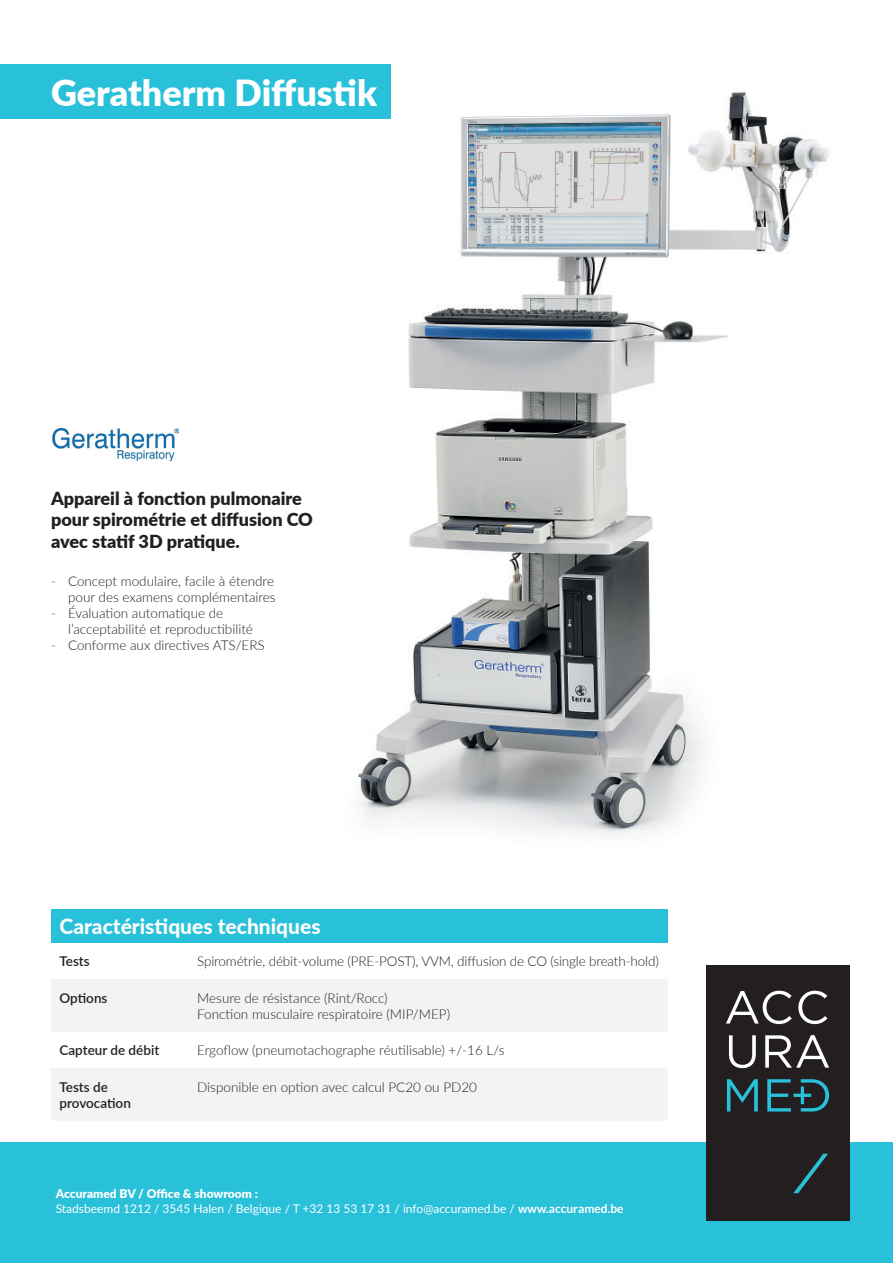
<style>
.page{position:relative;width:893px;height:1263px;background:#fff}
.page>*{position:absolute;margin:0;border:0;box-sizing:border-box;transform-origin:0 0}
.t1{font:900 36px "Lato";color:#fff}
.t2{font:800 21px "Lato";color:#fff}
.t3{font:900 18px/21.6px "Lato";color:#231f20}
.t4{font:300 13.5px/16.2px "Lato";color:#231f20}
.t5{font:600 13.5px/16.2px "Lato";color:#231f20}
.t6{font:12px/14.4px "Lato";color:#fff}
.s1{font-weight:900}
.s2{font-weight:700}
</style>
<div class="page">
<img style="left:280px;top:81px;width:549px;height:754px">
<div style="left:51px;top:909px;width:617px;height:34px;background:#29c0da"></div>
<svg style="left:51px;top:979px;width:616px;height:141px;fill:#f2f3f4"></svg>
<div style="left:0;top:1143px;width:893px;height:120px;background:#29c0da"></div>
<div style="left:706px;top:965px;width:144px;height:255px;background:#231f20"></div>
<svg style="left:793px;top:1154px;width:35px;height:39px"></svg>
<svg style="left:798px;top:991px;width:29px;height:33px"></svg>
<svg style="left:729px;top:1035px;width:27px;height:33px"></svg>
<svg style="left:727px;top:1079px;width:31px;height:32px"></svg>
<svg style="left:765px;top:1035px;width:64px;height:33px"></svg>
<svg style="left:767px;top:1079px;width:62px;height:32px"></svg>
<svg style="left:726px;top:991px;width:66px;height:33px"></svg>
<div style="left:0;top:64px;width:390px;height:54px;background:#29c0da"></div>
<img style="left:52px;top:428px;width:127px;height:32px">
<h1 class="t1" style="left:51px;top:65px;width:328px">Geratherm Diffustik</h1>
<h3 class="t3" style="left:51px;top:486px;width:263px">Appareil à fonction pulmonaire pour spirométrie et diffusion CO avec statif 3D pratique.</h3>
<p class="t4" style="left:51px;top:572px;width:226px;text-align:right">- Concept modulaire, facile à étendre pour des examens complémentaires</p>
<p class="t4" style="left:68px;top:605px;width:186px;text-indent:-17px">- Évaluation automatique de l’acceptabilité et reproductibilité</p>
<p class="t4" style="left:51px;top:637px;width:215px">- Conforme aux directives ATS/ERS</p>
<h2 class="t2" style="left:60px;top:911px;width:263px">Caractéristiques techniques</h2>
<p class="t5" style="left:60px;top:953px;width:32px">Tests</p>
<p class="t4" style="left:197px;top:953px;width:463px">Spirométrie, débit-volume (PRE-POST), VVM, diffusion de CO (single breath-hold)</p>
<p class="t5" style="left:60px;top:989px;width:49px">Options</p>
<p class="t4" style="left:197px;top:989px;width:254px">Mesure de résistance (Rint/Rocc)<br>Fonction musculaire respiratoire (MIP/MEP)</p>
<p class="t5" style="left:60px;top:1042px;width:101px">Capteur de débit</p>
<p class="t4" style="left:197px;top:1042px;width:309px">Ergoflow (pneumotachographe réutilisable) +/-16 L/s</p>
<p class="t5" style="left:60px;top:1078px;width:73px">Tests de provocation</p>
<p class="t4" style="left:197px;top:1078px;width:281px">Disponible en option avec calcul PC20 ou PD20</p>
<p class="t6" style="left:56px;top:1186px;width:569px"><span class="s1">Accuramed BV / Office &amp; showroom :<br></span>Stadsbeemd 1212 / 3545 Halen / Belgique / T +32 13 53 17 31 / info@accuramed.be / <span class="s2">www.accuramed.be</span></p>
</div>
